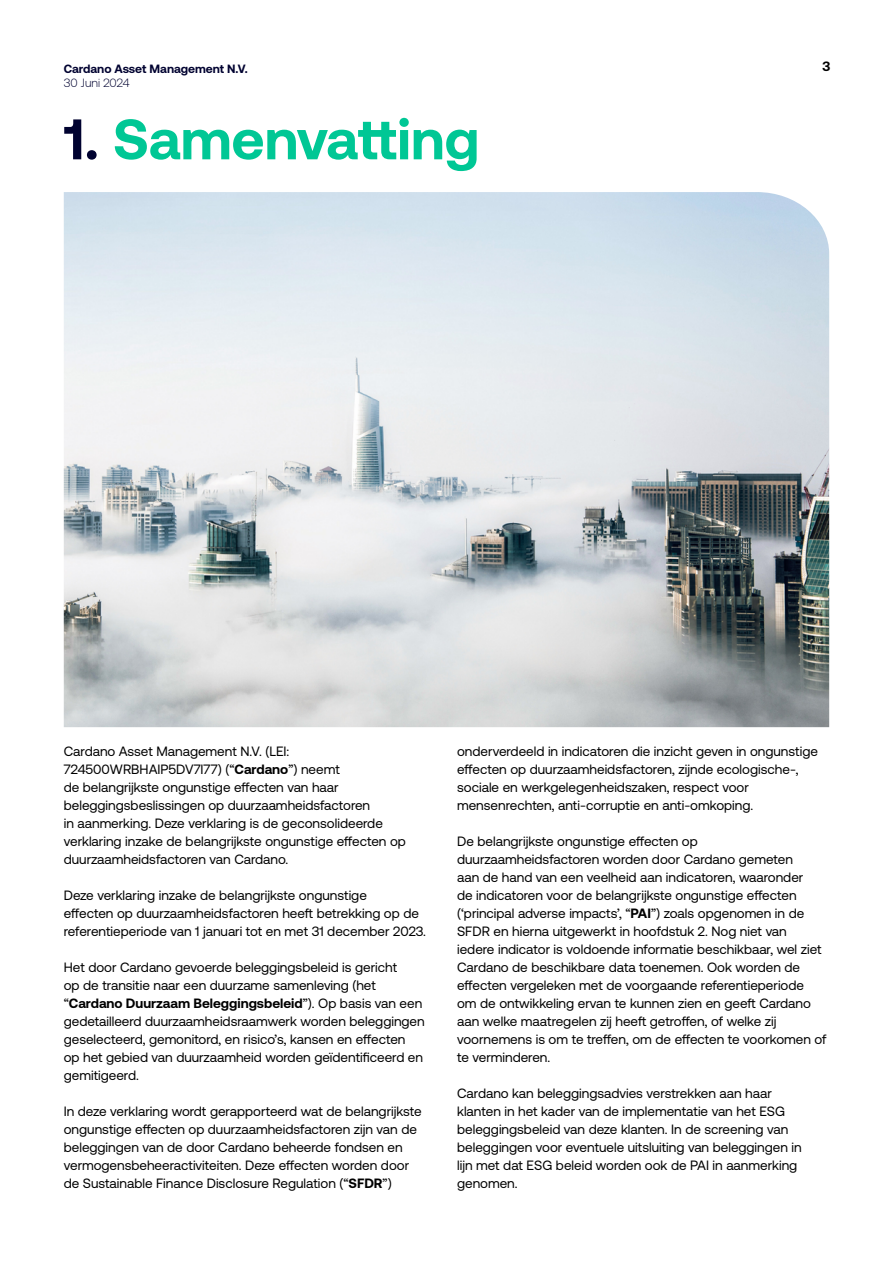
<style>
.page{position:relative;width:893px;height:1263px;background:#fff}
.page>*{position:absolute;margin:0;border:0;box-sizing:border-box;transform-origin:0 0}
.t1{font:700 57px "Aeonik";color:#00c795}
.t2{font:13.5px/18px "Aeonik";color:#000}
.t3{font:700 13.5px "Aeonik";color:#000}
.t4{font:700 12px "Aeonik";color:#000230}
.t5{font:300 12px "Aeonik";color:#000230}
.s1{color:#000230}
.s2{font-weight:700}
</style>
<div class="page">
<img style="left:64px;top:192px;width:765px;height:535px">
<p class="t4" style="left:64px;top:62px;width:186px">Cardano Asset Management N.V.</p>
<p class="t3" style="left:822px;top:59px;width:9px">3</p>
<p class="t5" style="left:64px;top:76px;width:67px">30 Juni 2024</p>
<h1 class="t1" style="left:64px;top:107px;width:417px"><span class="s1">1.</span> Samenvatting</h1>
<p class="t2" style="left:64px;top:742px;width:344px">Cardano Asset Management N.V. (LEI:<br>724500WRBHAIP5DV7I77) (“<span class="s2">Cardano</span>”) neemt<br>de belangrijkste ongunstige effecten van haar beleggingsbeslissingen op duurzaamheidsfactoren<br>in aanmerking. Deze verklaring is de geconsolideerde verklaring inzake de belangrijkste ongunstige effecten op duurzaamheidsfactoren van Cardano.</p>
<p class="t2" style="left:64px;top:886px;width:364px">Deze verklaring inzake de belangrijkste ongunstige<br>effecten op duurzaamheidsfactoren heeft betrekking op de referentieperiode van 1 januari tot en met 31 december 2023.</p>
<p class="t2" style="left:64px;top:958px;width:362px">Het door Cardano gevoerde beleggingsbeleid is gericht<br>op de transitie naar een duurzame samenleving (het “<span class="s2">Cardano Duurzaam Beleggingsbeleid</span>”). Op basis van een gedetailleerd duurzaamheidsraamwerk worden beleggingen geselecteerd, gemonitord, en risico’s, kansen en effecten<br>op het gebied van duurzaamheid worden geïdentificeerd en gemitigeerd.</p>
<p class="t2" style="left:64px;top:1102px;width:359px">In deze verklaring wordt gerapporteerd wat de belangrijkste ongunstige effecten op duurzaamheidsfactoren zijn van de beleggingen van de door Cardano beheerde fondsen en vermogensbeheeractiviteiten. Deze effecten worden door de Sustainable Finance Disclosure Regulation (“<span class="s2">SFDR</span>”)</p>
<p class="t2" style="left:457px;top:742px;width:362px">onderverdeeld in indicatoren die inzicht geven in ongunstige effecten op duurzaamheidsfactoren, zijnde ecologische-, sociale en werkgelegenheidszaken, respect voor mensenrechten, anti-corruptie en anti-omkoping.</p>
<p class="t2" style="left:457px;top:832px;width:371px">De belangrijkste ongunstige effecten op duurzaamheidsfactoren worden door Cardano gemeten<br>aan de hand van een veelheid aan indicatoren, waaronder<br>de indicatoren voor de belangrijkste ongunstige effecten (‘principal adverse impacts’, “<span class="s2">PAI</span>”) zoals opgenomen in de SFDR en hierna uitgewerkt in hoofdstuk 2. Nog niet van iedere indicator is voldoende informatie beschikbaar, wel ziet Cardano de beschikbare data toenemen. Ook worden de effecten vergeleken met de voorgaande referentieperiode om de ontwikkeling ervan te kunnen zien en geeft Cardano aan welke maatregelen zij heeft getroffen, of welke zij voornemens is om te treffen, om de effecten te voorkomen of te verminderen.</p>
<p class="t2" style="left:457px;top:1084px;width:346px">Cardano kan beleggingsadvies verstrekken aan haar klanten in het kader van de implementatie van het ESG beleggingsbeleid van deze klanten. In de screening van beleggingen voor eventuele uitsluiting van beleggingen in lijn met dat ESG beleid worden ook de PAI in aanmerking genomen.</p>
</div>
